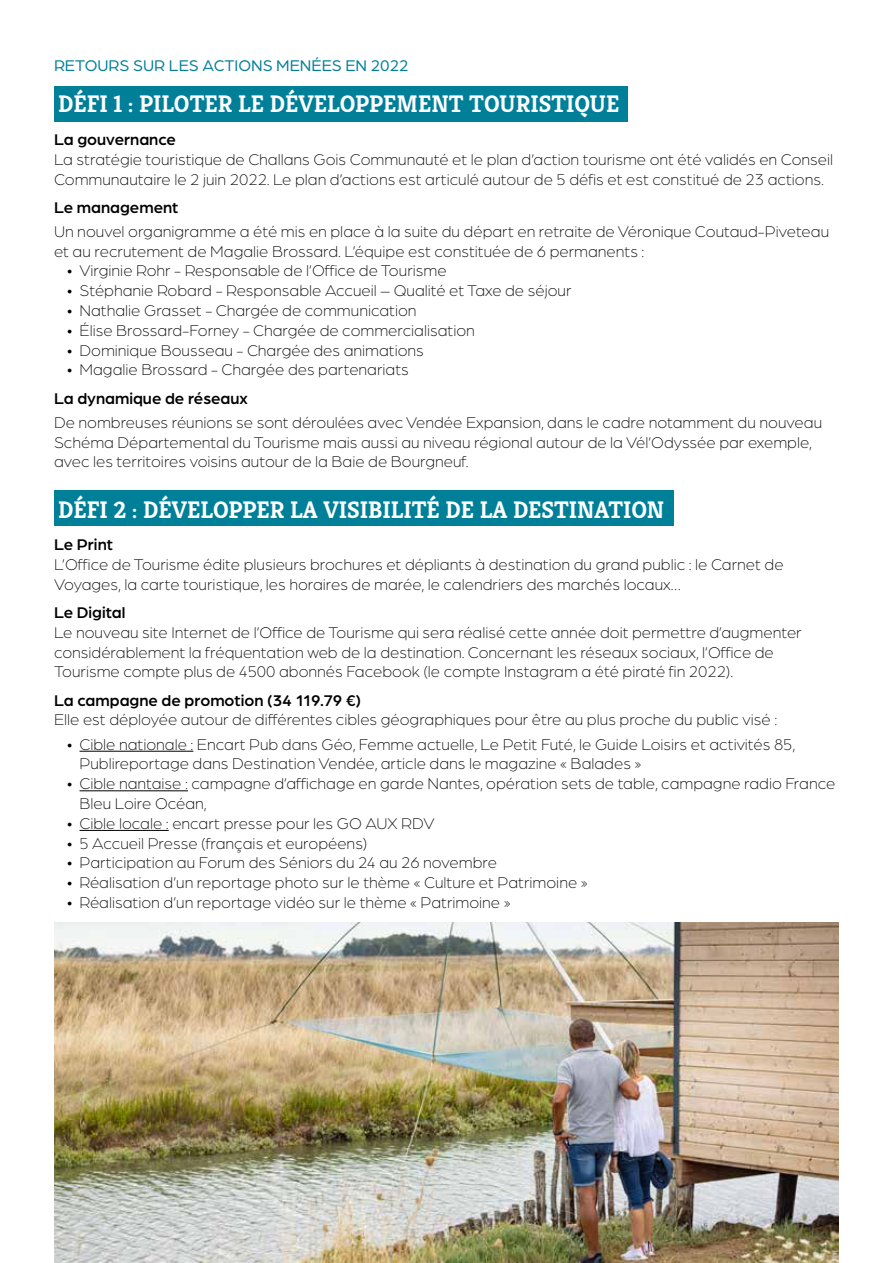
<style>
.page{position:relative;width:893px;height:1263px;background:#fff}
.page>*{position:absolute;margin:0;border:0;box-sizing:border-box;transform-origin:0 0}
.t1{font:700 24px "Kreon";color:#fff}
.t2{font:300 16.5px/19.8px "Arboria";color:#000}
.t3{font:500 16.5px "Arboria";color:#000}
.t4{font:16.5px "Arboria";color:#007f99}
</style>
<div class="page">
<div style="left:54px;top:86px;width:574px;height:36px;background:#007f99"></div>
<div style="left:54px;top:490px;width:620px;height:36px;background:#007f99"></div>
<hr style="left:80px;top:751px;width:113px;height:1px;background:#000">
<hr style="left:80px;top:790px;width:108px;height:1px;background:#000">
<hr style="left:80px;top:830px;width:89px;height:1px;background:#000">
<img style="left:54px;top:923px;width:785px;height:340px">
<p class="t4" style="left:54px;top:55px;width:356px">RETOURS SUR LES ACTIONS MENÉES EN 2022</p>
<h1 class="t1" style="left:58px;top:86px;width:563px">DÉFI 1 : PILOTER LE DÉVELOPPEMENT TOURISTIQUE</h1>
<p class="t3" style="left:54px;top:128px;width:123px">La gouvernance</p>
<p class="t2" style="left:54px;top:149px;width:781px">La stratégie touristique de Challans Gois Communauté et le plan d’action tourisme ont été validés en Conseil<br>Communautaire le 2 juin 2022. Le plan d’actions est articulé autour de 5 défis et est constitué de 23 actions.</p>
<p class="t3" style="left:54px;top:196px;width:126px">Le management</p>
<p class="t2" style="left:54px;top:221px;width:777px">Un nouvel organigramme a été mis en place à la suite du départ en retraite de Véronique Coutaud-Piveteau et au recrutement de Magalie Brossard. L’équipe est constituée de 6 permanents :</p>
<p class="t2" style="left:67px;top:261px;width:381px">• Virginie Rohr - Responsable de l’Office de Tourisme</p>
<p class="t2" style="left:67px;top:280px;width:506px">• Stéphanie Robard - Responsable Accueil – Qualité et Taxe de séjour</p>
<p class="t2" style="left:67px;top:300px;width:351px">• Nathalie Grasset - Chargée de communication</p>
<p class="t2" style="left:67px;top:320px;width:410px">• Élise Brossard-Forney - Chargée de commercialisation</p>
<p class="t2" style="left:67px;top:340px;width:359px">• Dominique Bousseau - Chargée des animations</p>
<p class="t2" style="left:67px;top:360px;width:344px">• Magalie Brossard - Chargée des partenariats</p>
<p class="t3" style="left:54px;top:387px;width:195px">La dynamique de réseaux</p>
<p class="t2" style="left:54px;top:412px;width:770px">De nombreuses réunions se sont déroulées avec Vendée Expansion, dans le cadre notamment du nouveau<br>Schéma Départemental du Tourisme mais aussi au niveau régional autour de la Vél’Odyssée par exemple, avec les territoires voisins autour de la Baie de Bourgneuf.</p>
<h1 class="t1" style="left:58px;top:491px;width:608px">DÉFI 2 : DÉVELOPPER LA VISIBILITÉ DE LA DESTINATION</h1>
<p class="t3" style="left:54px;top:533px;width:60px">Le Print</p>
<p class="t2" style="left:54px;top:554px;width:731px">L’Office de Tourisme édite plusieurs brochures et dépliants à destination du grand public : le Carnet de<br>Voyages, la carte touristique, les horaires de marée, le calendriers des marchés locaux…</p>
<p class="t3" style="left:54px;top:601px;width:73px">Le Digital</p>
<p class="t2" style="left:54px;top:622px;width:749px">Le nouveau site Internet de l’Office de Tourisme qui sera réalisé cette année doit permettre d’augmenter considérablement la fréquentation web de la destination. Concernant les réseaux sociaux, l’Office de<br>Tourisme compte plus de 4500 abonnés Facebook (le compte Instagram a été piraté fin 2022).</p>
<p class="t3" style="left:54px;top:689px;width:309px">La campagne de promotion (34 119.79 €)</p>
<p class="t2" style="left:54px;top:710px;width:725px">Elle est déployée autour de différentes cibles géographiques pour être au plus proche du public visé :</p>
<p class="t2" style="left:80px;top:734px;width:717px;text-indent:-13px">• Cible nationale : Encart Pub dans Géo, Femme actuelle, Le Petit Futé, le Guide Loisirs et activités 85,<br>Publireportage dans Destination Vendée, article dans le magazine « Balades »</p>
<p class="t2" style="left:80px;top:773px;width:757px;text-indent:-13px">• Cible nantaise : campagne d’affichage en garde Nantes, opération sets de table, campagne radio France<br>Bleu Loire Océan,</p>
<p class="t2" style="left:67px;top:813px;width:369px">• Cible locale : encart presse pour les GO AUX RDV</p>
<p class="t2" style="left:67px;top:833px;width:302px">• 5 Accueil Presse (français et européens)</p>
<p class="t2" style="left:67px;top:852px;width:432px">• Participation au Forum des Séniors du 24 au 26 novembre</p>
<p class="t2" style="left:67px;top:872px;width:522px">• Réalisation d’un reportage photo sur le thème « Culture et Patrimoine »</p>
<p class="t2" style="left:67px;top:892px;width:445px">• Réalisation d’un reportage vidéo sur le thème « Patrimoine »</p>
</div>
